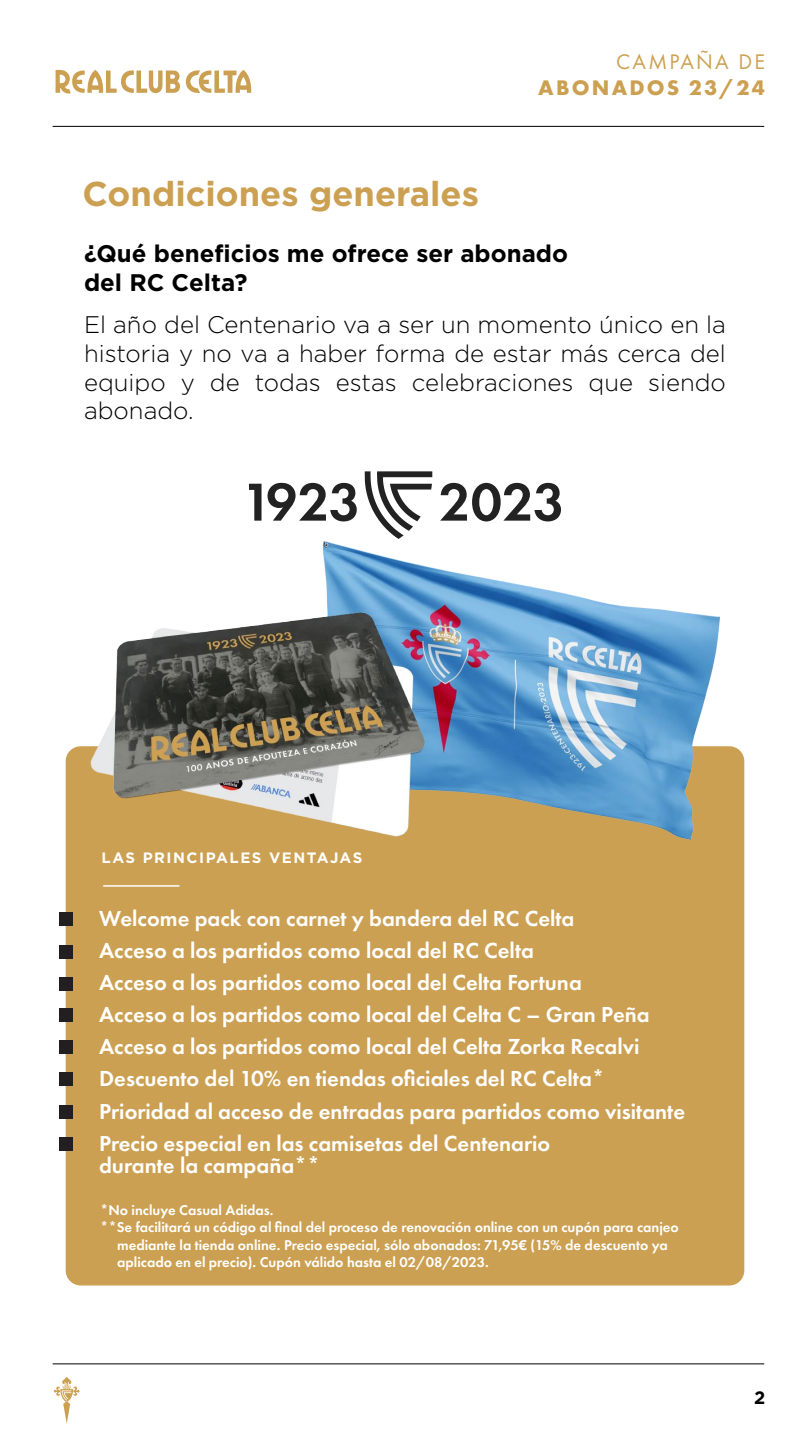
<style>
.page{position:relative;width:810px;height:1440px;background:#fff}
.page>*{position:absolute;margin:0;border:0;box-sizing:border-box;transform-origin:0 0}
.t1{font:700 34.5px "Gotham";color:#cca052}
.t2{font:300 24px/28.8px "Gotham";color:#000;text-align:justify}
.t3{font:700 24px/28.8px "Gotham";color:#000}
.t4{font:600 22.58px/32.1px "Futura PT";color:#fff}
.t5{font:700 21.9px "Futura PT";letter-spacing:.1em;color:#cca052}
.t6{font:21.9px "Futura PT";letter-spacing:.1em;color:#cca052}
.t7{font:700 17.92px "Gotham";color:#000}
.t8{font:700 15px "Gotham";letter-spacing:.1em;color:#fff}
.t9{font:600 14.7px "Futura PT";color:#fff}
</style>
<div class="page">
<div style="left:66px;top:746px;width:678px;height:540px;background:#cca052;border-radius:15px"></div>
<svg style="left:186px;top:70px;width:66px;height:23px"></svg>
<svg style="left:56px;top:70px;width:124px;height:24px"></svg>
<hr style="left:53px;top:126px;width:711px;height:1px;background:#000">
<hr style="left:53px;top:1364px;width:711px;height:1px;background:#000">
<img style="left:65px;top:471px;width:680px;height:426px">
<div style="left:60px;top:977px;width:13px;height:13px;background:#231f20"></div>
<div style="left:60px;top:946px;width:13px;height:13px;background:#231f20"></div>
<div style="left:60px;top:1008px;width:13px;height:14px;background:#231f20"></div>
<div style="left:60px;top:1041px;width:13px;height:13px;background:#231f20"></div>
<div style="left:60px;top:1073px;width:13px;height:13px;background:#231f20"></div>
<div style="left:60px;top:1105px;width:13px;height:14px;background:#231f20"></div>
<div style="left:60px;top:1137px;width:13px;height:14px;background:#231f20"></div>
<div style="left:60px;top:912px;width:13px;height:13px;background:#231f20"></div>
<svg style="left:249px;top:484px;width:13px;height:37px"></svg>
<svg style="left:268px;top:483px;width:89px;height:38px"></svg>
<svg style="left:440px;top:483px;width:121px;height:38px"></svg>
<svg style="left:365px;top:471px;width:67px;height:68px"></svg>
<svg style="left:53px;top:1377px;width:27px;height:47px"></svg>
<p class="t6" style="left:616px;top:49px;width:150px">CAMPAÑA DE</p>
<p class="t5" style="left:538px;top:74px;width:228px">ABONADOS 23/24</p>
<h1 class="t1" style="left:83px;top:174px;width:398px">Condiciones generales</h1>
<p class="t3" style="left:84px;top:238px;width:486px">¿Qué beneficios me ofrece ser abonado del RC Celta?</p>
<p class="t2" style="left:84px;top:310px;width:643px">El año del Centenario va a ser un momento único en la historia y no va a haber forma de estar más cerca del equipo y de todas estas celebraciones que siendo abonado.</p>
<p class="t8" style="left:102px;top:849px;width:262px">LAS PRINCIPALES VENTAJAS</p>
<p class="t4" style="left:99px;top:902px;width:588px">Welcome pack con carnet y bandera del RC Celta<br>Acceso a los partidos como local del RC Celta<br>Acceso a los partidos como local del Celta Fortuna<br>Acceso a los partidos como local del Celta C – Gran Peña Acceso a los partidos como local del Celta Zorka Recalvi Descuento del 10% en tiendas oficiales del RC Celta* Prioridad al acceso de entradas para partidos como visitante Precio especial en las camisetas del Centenario</p>
<p class="t4" style="left:99px;top:1149px;width:222px">durante la campaña**</p>
<p class="t9" style="left:100px;top:1200px;width:175px">*No incluye Casual Adidas.</p>
<p class="t9" style="left:100px;top:1218px;width:580px">**Se facilitará un código al final del proceso de renovación online con un cupón para canjeo</p>
<p class="t9" style="left:117px;top:1236px;width:552px">mediante la tienda online. Precio especial, sólo abonados: 71,95€ (15% de descuento ya</p>
<p class="t9" style="left:117px;top:1253px;width:373px">aplicado en el precio). Cupón válido hasta el 02/08/2023.</p>
<p class="t7" style="left:754px;top:1387px;width:13px">2</p>
</div>
